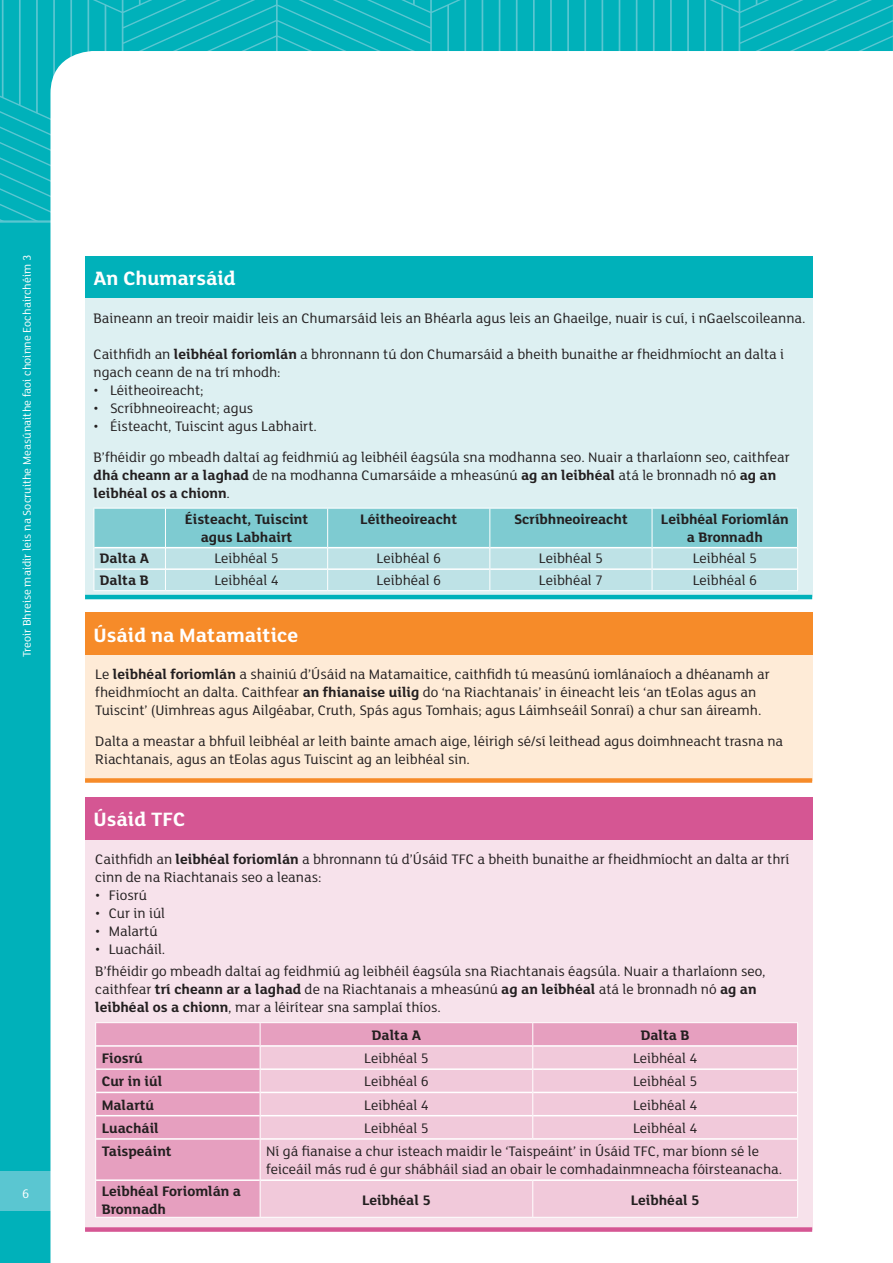
<style>
.page{position:relative;width:893px;height:1263px;background:#00b1ba}
.page>*{position:absolute;margin:0;border:0;box-sizing:border-box;transform-origin:0 0}
.UMaths_Title{font:700 21px "FS Lola";color:#fff}
.Communication_Title{font:700 21px "FS Lola";color:#fff}
.UICT_Title{font:700 21px "FS Lola";color:#fff}
.Body_Copy{font:15px/18px "FS Lola";color:#231f20}
.Body_Copy-2{font:700 15px/18px "FS Lola";color:#231f20;text-align:center}
.body_bullets{font:15px "FS Lola";color:#231f20}
.t1{font:13.5px "FS Lola";color:#fff}
.t2{font:12px "FS Lola";color:#fff}
.s1{font-weight:700}
</style>
<div class="page">
<div style="left:0;top:1171px;width:893px;height:40px;background:#5ac6d1"></div>
<svg style="left:0;top:0;width:893px;height:220px"></svg>
<hr style="left:0;top:220px;width:893px;height:3px;background:#5ac6d1">
<div style="left:50px;top:51px;width:843px;height:1212px;background:#fff"></div>
<div style="left:85px;top:256px;width:727px;height:43px;background:#00b1ba"></div>
<div style="left:85px;top:299px;width:727px;height:298px;background:#ddf0f2"></div>
<div style="left:85px;top:597px;width:727px;height:10px;background:#fff"></div>
<hr style="left:85px;top:595px;width:727px;height:4px;background:#00b1ba">
<svg style="left:94px;top:508px;width:704px;height:82px;background:#a3d8dd"></svg>
<hr style="left:94px;top:590px;width:71px;height:1px;background:#fff">
<hr style="left:165px;top:590px;width:163px;height:1px;background:#fff">
<hr style="left:328px;top:590px;width:162px;height:1px;background:#fff">
<hr style="left:490px;top:590px;width:162px;height:1px;background:#fff">
<hr style="left:652px;top:590px;width:146px;height:1px;background:#fff">
<div style="left:85px;top:613px;width:727px;height:42px;background:#f68b29"></div>
<div style="left:85px;top:655px;width:727px;height:125px;background:#feebd7"></div>
<div style="left:85px;top:778px;width:727px;height:5px;background:#f68b29"></div>
<div style="left:85px;top:797px;width:727px;height:43px;background:#d55693"></div>
<div style="left:85px;top:840px;width:727px;height:389px;background:#f7e2eb"></div>
<div style="left:85px;top:1227px;width:727px;height:5px;background:#d55693"></div>
<div style="left:96px;top:1023px;width:701px;height:194px;background:#e69fbf"></div>
<div style="left:261px;top:1047px;width:536px;height:170px;background:#f1c9da"></div>
<hr style="left:96px;top:1045px;width:164px;height:2px;background:#fff">
<hr style="left:260px;top:1045px;width:272px;height:2px;background:#fff">
<hr style="left:533px;top:1045px;width:264px;height:2px;background:#fff">
<hr style="left:96px;top:1068px;width:164px;height:2px;background:#fff">
<hr style="left:260px;top:1068px;width:272px;height:2px;background:#fff">
<hr style="left:533px;top:1068px;width:264px;height:2px;background:#fff">
<hr style="left:96px;top:1092px;width:164px;height:1px;background:#fff">
<hr style="left:260px;top:1092px;width:272px;height:1px;background:#fff">
<hr style="left:533px;top:1092px;width:264px;height:1px;background:#fff">
<hr style="left:96px;top:1115px;width:164px;height:1px;background:#fff">
<hr style="left:260px;top:1115px;width:272px;height:1px;background:#fff">
<hr style="left:533px;top:1115px;width:264px;height:1px;background:#fff">
<hr style="left:96px;top:1138px;width:164px;height:2px;background:#fff">
<hr style="left:260px;top:1138px;width:273px;height:2px;background:#fff">
<hr style="left:533px;top:1138px;width:264px;height:2px;background:#fff">
<hr style="left:96px;top:1179px;width:164px;height:2px;background:#fff">
<hr style="left:260px;top:1179px;width:273px;height:2px;background:#fff">
<hr style="left:533px;top:1179px;width:264px;height:2px;background:#fff">
<hr style="left:95px;top:1022px;width:165px;height:1px;background:#fff">
<hr style="left:260px;top:1022px;width:273px;height:1px;background:#fff">
<hr style="left:533px;top:1022px;width:265px;height:1px;background:#fff">
<svg style="left:95px;top:1023px;width:1px;height:116px"></svg>
<svg style="left:260px;top:1023px;width:1px;height:116px"></svg>
<svg style="left:532px;top:1023px;width:1px;height:115px"></svg>
<svg style="left:797px;top:1023px;width:1px;height:116px"></svg>
<hr style="left:95px;top:1139px;width:1px;height:41px;background:#fff">
<hr style="left:260px;top:1139px;width:1px;height:41px;background:#fff">
<hr style="left:797px;top:1139px;width:1px;height:41px;background:#fff">
<hr style="left:95px;top:1180px;width:1px;height:37px;background:#fff">
<hr style="left:260px;top:1180px;width:1px;height:37px;background:#fff">
<hr style="left:532px;top:1181px;width:1px;height:36px;background:#fff">
<hr style="left:797px;top:1180px;width:1px;height:37px;background:#fff">
<hr style="left:95px;top:1217px;width:165px;height:1px;background:#fff">
<hr style="left:260px;top:1217px;width:273px;height:1px;background:#fff">
<hr style="left:533px;top:1217px;width:265px;height:1px;background:#fff">
<p class="t2" style="left:19px;top:657px;width:403px;rotate:-90deg">Treoir Bhreise maidir leis na Socruithe Measúnaithe faoi choinne Eochairchéim 3</p>
<p class="t1" style="left:22px;top:1185px;width:9px">6</p>
<p class="Communication_Title" style="left:94px;top:264px;width:144px">An Chumarsáid</p>
<p class="Body_Copy" style="left:94px;top:308px;width:714px">Baineann an treoir maidir leis an Chumarsáid leis an Bhéarla agus leis an Ghaeilge, nuair is cuí, i nGaelscoileanna.</p>
<p class="Body_Copy" style="left:94px;top:344px;width:692px">Caithfidh an <span class="s1">leibhéal foriomlán</span> a bhronnann tú don Chumarsáid a bheith bunaithe ar fheidhmíocht an dalta i ngach ceann de na trí mhodh:</p>
<p class="body_bullets" style="left:94px;top:380px;width:112px">• Léitheoireacht;</p>
<p class="body_bullets" style="left:94px;top:398px;width:161px">• Scríbhneoireacht; agus</p>
<p class="body_bullets" style="left:94px;top:416px;width:225px">• Éisteacht, Tuiscint agus Labhairt.</p>
<p class="Body_Copy" style="left:94px;top:447px;width:698px">B’fhéidir go mbeadh daltaí ag feidhmiú ag leibhéil éagsúla sna modhanna seo. Nuair a tharlaíonn seo, caithfear <span class="s1">dhá cheann ar a laghad</span> de na modhanna Cumarsáide a mheasúnú <span class="s1">ag an leibhéal</span> atá le bronnadh nó <span class="s1">ag an leibhéal os a chionn</span>.</p>
<p class="Body_Copy-2" style="left:185px;top:509px;width:125px">Éisteacht, Tuiscint agus Labhairt</p>
<p class="Body_Copy-2" style="left:360px;top:509px;width:98px">Léitheoireacht</p>
<p class="Body_Copy-2" style="left:514px;top:509px;width:115px">Scríbhneoireacht</p>
<p class="Body_Copy-2" style="left:661px;top:509px;width:129px">Leibhéal Foriomlán a Bronnadh</p>
<p class="Body_Copy-2" style="left:100px;top:548px;width:51px">Dalta A</p>
<p class="Body_Copy" style="left:214px;top:549px;width:66px">Leibhéal 5</p>
<p class="Body_Copy" style="left:377px;top:549px;width:66px">Leibhéal 6</p>
<p class="Body_Copy" style="left:539px;top:549px;width:66px">Leibhéal 5</p>
<p class="Body_Copy" style="left:693px;top:549px;width:66px">Leibhéal 5</p>
<p class="Body_Copy-2" style="left:100px;top:570px;width:50px">Dalta B</p>
<p class="Body_Copy" style="left:214px;top:570px;width:66px">Leibhéal 4</p>
<p class="Body_Copy" style="left:377px;top:570px;width:66px">Leibhéal 6</p>
<p class="Body_Copy" style="left:539px;top:570px;width:66px">Leibhéal 7</p>
<p class="Body_Copy" style="left:693px;top:570px;width:66px">Leibhéal 6</p>
<p class="UMaths_Title" style="left:94px;top:620px;width:206px">Úsáid na Matamaitice</p>
<p class="Body_Copy" style="left:95px;top:665px;width:676px">Le <span class="s1">leibhéal foriomlán</span> a shainiú d’Úsáid na Matamaitice, caithfidh tú measúnú iomlánaíoch a dhéanamh ar fheidhmíocht an dalta. Caithfear <span class="s1">an fhianaise uilig</span> do ‘na Riachtanais’ in éineacht leis ‘an tEolas agus an<br>Tuiscint’ (Uimhreas agus Ailgéabar, Cruth, Spás agus Tomhais; agus Láimhseáil Sonraí) a chur san áireamh.</p>
<p class="Body_Copy" style="left:95px;top:731px;width:689px">Dalta a meastar a bhfuil leibhéal ar leith bainte amach aige, léirigh sé/sí leithead agus doimhneacht trasna na<br>Riachtanais, agus an tEolas agus Tuiscint ag an leibhéal sin.</p>
<p class="UICT_Title" style="left:94px;top:805px;width:93px">Úsáid TFC</p>
<p class="Body_Copy" style="left:95px;top:849px;width:696px">Caithfidh an <span class="s1">leibhéal foriomlán</span> a bhronnann tú d’Úsáid TFC a bheith bunaithe ar fheidhmíocht an dalta ar thrí cinn de na Riachtanais seo a leanas:</p>
<p class="body_bullets" style="left:95px;top:885px;width:53px">• Fiosrú</p>
<p class="body_bullets" style="left:95px;top:903px;width:71px">• Cur in iúl</p>
<p class="body_bullets" style="left:95px;top:921px;width:64px">• Malartú</p>
<p class="body_bullets" style="left:95px;top:939px;width:72px">• Luacháil.</p>
<p class="Body_Copy" style="left:95px;top:961px;width:672px">B’fhéidir go mbeadh daltaí ag feidhmiú ag leibhéil éagsúla sna Riachtanais éagsúla. Nuair a tharlaíonn seo, caithfear <span class="s1">trí cheann ar a laghad</span> de na Riachtanais a mheasúnú <span class="s1">ag an leibhéal</span> atá le bronnadh nó <span class="s1">ag an leibhéal os a chionn</span>, mar a léirítear sna samplaí thíos.</p>
<p class="Body_Copy-2" style="left:372px;top:1025px;width:51px">Dalta A</p>
<p class="Body_Copy-2" style="left:641px;top:1025px;width:50px">Dalta B</p>
<p class="Body_Copy-2" style="left:102px;top:1048px;width:42px">Fiosrú</p>
<p class="Body_Copy" style="left:364px;top:1049px;width:66px">Leibhéal 5</p>
<p class="Body_Copy" style="left:633px;top:1049px;width:66px">Leibhéal 4</p>
<p class="Body_Copy-2" style="left:102px;top:1072px;width:62px">Cur in iúl</p>
<p class="Body_Copy" style="left:364px;top:1072px;width:66px">Leibhéal 6</p>
<p class="Body_Copy" style="left:633px;top:1072px;width:66px">Leibhéal 5</p>
<p class="Body_Copy-2" style="left:102px;top:1095px;width:54px">Malartú</p>
<p class="Body_Copy" style="left:364px;top:1095px;width:66px">Leibhéal 4</p>
<p class="Body_Copy" style="left:633px;top:1095px;width:66px">Leibhéal 4</p>
<p class="Body_Copy-2" style="left:102px;top:1118px;width:59px">Luacháil</p>
<p class="Body_Copy" style="left:364px;top:1118px;width:66px">Leibhéal 5</p>
<p class="Body_Copy" style="left:633px;top:1118px;width:66px">Leibhéal 4</p>
<p class="Body_Copy-2" style="left:102px;top:1141px;width:72px">Taispeáint</p>
<p class="Body_Copy" style="left:266px;top:1142px;width:518px">Ní gá fianaise a chur isteach maidir le ‘Taispeáint’ in Úsáid TFC, mar bíonn sé le feiceáil más rud é gur shábháil siad an obair le comhadainmneacha fóirsteanacha.</p>
<p class="Body_Copy-2" style="left:102px;top:1181px;width:141px;text-align:left">Leibhéal Foriomlán a<br>Bronnadh</p>
<p class="Body_Copy-2" style="left:362px;top:1190px;width:70px">Leibhéal 5</p>
<p class="Body_Copy-2" style="left:631px;top:1190px;width:70px">Leibhéal 5</p>
</div>
